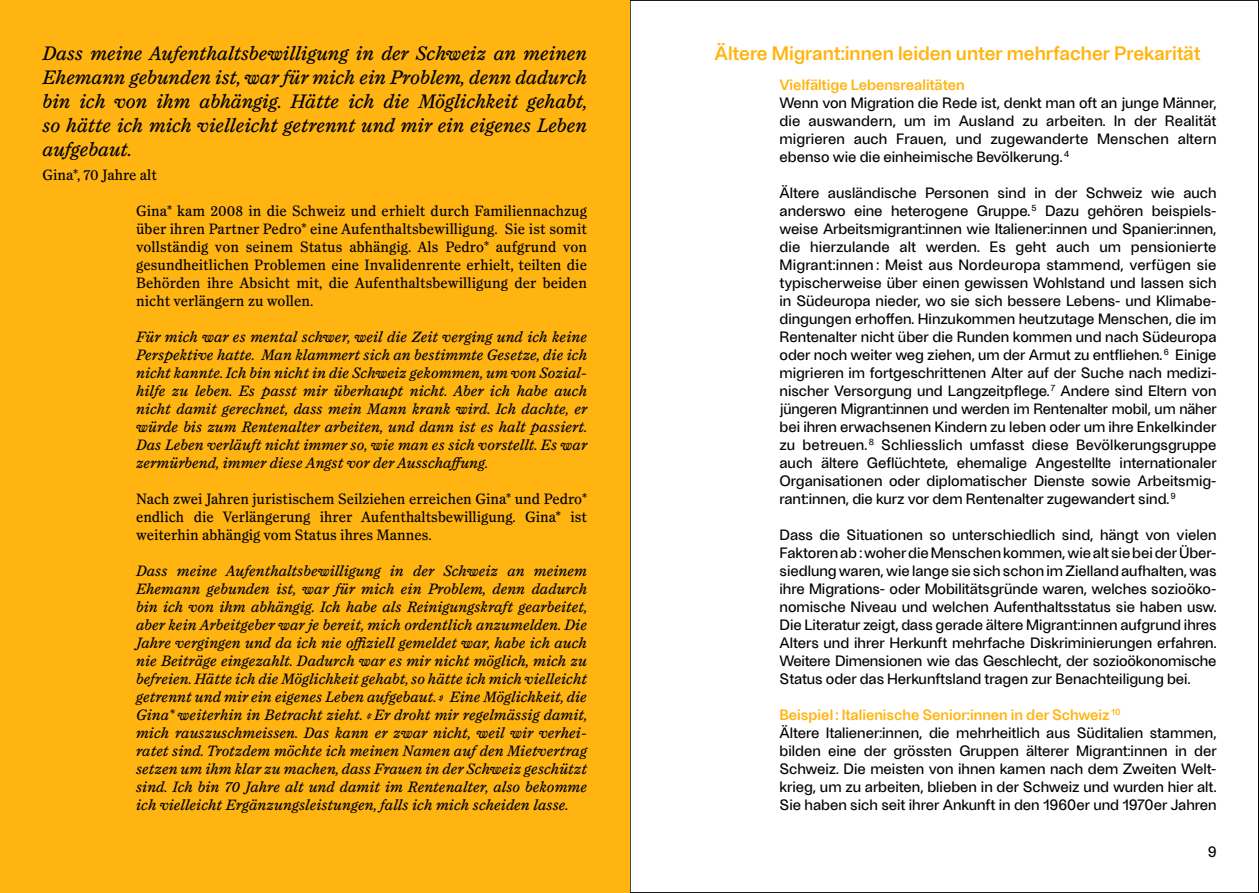
<style>
.page{position:relative;width:1259px;height:893px;background:#fff}
.page>*{position:absolute;margin:0;border:0;box-sizing:border-box;transform-origin:0 0}
.t1{font:italic 19.5px/24px "Rungli";color:#000;text-align:justify}
.t2{font:500 19.5px "Ambiant";color:#ffb411}
.t3{font:15px/18px "Ambiant";color:#000;text-align:justify}
.t4{font:italic 15px/18px "Rungli";letter-spacing:.005em;color:#000;text-align:justify}
.t5{font:15px/18px "Rungli";color:#000;text-align:justify}
.t6{font:500 15px "Ambiant";color:#ffb411}
.s1{font-weight:500;color:#ffb411}
</style>
<div class="page">
<hr style="left:630px;top:0;width:1px;height:893px;background:#000">
<div style="left:0;top:0;width:629px;height:893px;background:#ffb411"></div>
<p class="t1" style="left:43px;top:41px;width:546px">Dass meine Aufenthaltsbewilligung in der Schweiz an meinen Ehemann gebunden ist, war für mich ein Problem, denn dadurch bin ich von ihm abhängig. Hätte ich die Möglichkeit gehabt, so hätte ich mich vielleicht getrennt und mir ein eigenes Leben aufgebaut.</p>
<p class="t5" style="left:43px;top:166px;width:116px">Gina*, 70 Jahre alt</p>
<p class="t5" style="left:136px;top:202px;width:452px">Gina* kam 2008 in die Schweiz und erhielt durch Familiennachzug über ihren Partner Pedro* eine Aufenthaltsbewilligung. Sie ist somit vollständig von seinem Status abhängig. Als Pedro* aufgrund von gesundheitlichen Problemen eine Invalidenrente erhielt, teilten die Behörden ihre Absicht mit, die Aufenthaltsbewilligung der beiden nicht verlängern zu wollen.</p>
<p class="t4" style="left:136px;top:328px;width:453px">Für mich war es mental schwer, weil die Zeit verging und ich keine Perspektive hatte. Man klammert sich an bestimmte Gesetze, die ich nicht kannte. Ich bin nicht in die Schweiz gekommen, um von Sozial&shy;hilfe zu leben. Es passt mir überhaupt nicht. Aber ich habe auch nicht damit gerechnet, dass mein Mann krank wird. Ich dachte, er würde bis zum Rentenalter arbeiten, und dann ist es halt passiert.<br>Das Leben verläuft nicht immer so, wie man es sich vorstellt. Es war zermürbend, immer diese Angst vor der Ausschaffung.</p>
<p class="t5" style="left:136px;top:490px;width:453px">Nach zwei Jahren juristischem Seilziehen erreichen Gina* und Pedro* endlich die Verlängerung ihrer Aufenthaltsbewilligung. Gina* ist weiterhin abhängig vom Status ihres Mannes.</p>
<p class="t4" style="left:136px;top:562px;width:453px">Dass meine Aufenthaltsbewilligung in der Schweiz an meinem Ehemann gebunden ist, war für mich ein Problem, denn dadurch bin ich von ihm abhängig. Ich habe als Reinigungskraft gearbeitet, aber kein Arbeitgeber war je bereit, mich ordentlich anzumelden. Die Jahre vergingen und da ich nie offiziell gemeldet war, habe ich auch nie Beiträge eingezahlt. Dadurch war es mir nicht möglich, mich zu befreien. Hätte ich die Möglichkeit gehabt, so hätte ich mich vielleicht getrennt und mir ein eigenes Leben aufgebaut.» Eine Möglichkeit, die Gina* weiterhin in Betracht zieht. «Er droht mir regelmässig damit, mich rauszuschmeissen. Das kann er zwar nicht, weil wir verhei&shy;ratet sind. Trotzdem möchte ich meinen Namen auf den Mietvertrag setzen um ihm klar zu machen, dass Frauen in der Schweiz geschützt sind. Ich bin 70 Jahre alt und damit im Rentenalter, also bekomme ich vielleicht Ergänzungsleistungen, falls ich mich scheiden lasse.</p>
<h1 class="t2" style="left:714px;top:40px;width:487px">Ältere Migrant:innen leiden unter mehrfacher Prekarität</h1>
<p class="t6" style="left:779px;top:74px;width:187px">Vielfältige Lebensrealitäten</p>
<p class="t3" style="left:779px;top:93px;width:438px">Wenn von Migration die Rede ist, denkt man oft an junge Männer, die auswandern, um im Ausland zu arbeiten. In der Realität migrieren auch Frauen, und zugewanderte Menschen altern ebenso wie die einheimische Bevölkerung. <sup>4</sup></p>
<p class="t3" style="left:779px;top:183px;width:438px">Ältere ausländische Personen sind in der Schweiz wie auch anderswo eine heterogene Gruppe. <sup>5</sup> Dazu gehören beispiels&shy;weise Arbeitsmigrant:innen wie Italiener:innen und Spanier:innen, die hierzulande alt werden. Es geht auch um pensionierte Migrant:innen : Meist aus Nordeuropa stammend, verfügen sie typischerweise über einen gewissen Wohlstand und lassen sich in Südeuropa nieder, wo sie sich bessere Lebens- und Klimabe&shy;dingungen erhoffen. Hinzukommen heutzutage Menschen, die im Rentenalter nicht über die Runden kommen und nach Südeuropa oder noch weiter weg ziehen, um der Armut zu entfliehen. <sup>6</sup> Einige migrieren im fortgeschrittenen Alter auf der Suche nach medizi&shy;nischer Versorgung und Langzeitpflege. <sup>7</sup> Andere sind Eltern von jüngeren Migrant:innen und werden im Rentenalter mobil, um näher bei ihren erwachsenen Kindern zu leben oder um ihre Enkelkinder zu betreuen. <sup>8</sup> Schliesslich umfasst diese Bevölkerungsgruppe auch ältere Geflüchtete, ehemalige Angestellte internationaler Organisationen oder diplomatischer Dienste sowie Arbeitsmig&shy;rant:innen, die kurz vor dem Rentenalter zugewandert sind. <sup>9</sup></p>
<p class="t3" style="left:779px;top:525px;width:438px">Dass die Situationen so unterschiedlich sind, hängt von vielen Faktoren ab : woher die Menschen kommen, wie alt sie bei der Über&shy;siedlung waren, wie lange sie sich schon im Zielland aufhalten, was ihre Migrations- oder Mobilitätsgründe waren, welches sozioöko&shy;nomische Niveau und welchen Aufenthaltsstatus sie haben usw.<br>Die Literatur zeigt, dass gerade ältere Migrant:innen aufgrund ihres Alters und ihrer Herkunft mehrfache Diskriminierungen erfahren.<br>Weitere Dimensionen wie das Geschlecht, der sozioökonomische Status oder das Herkunftsland tragen zur Benachteiligung bei.</p>
<p class="t3" style="left:779px;top:705px;width:438px;text-align:left"><span class="s1">Beispiel : Italienische Senior:innen in der Schweiz</span> <sup>10<br></sup>Ältere Italiener:innen, die mehrheitlich aus Süditalien stammen, bilden eine der grössten Gruppen älterer Migrant:innen in der Schweiz. Die meisten von ihnen kamen nach dem Zweiten Welt&shy;krieg, um zu arbeiten, blieben in der Schweiz und wurden hier alt.<br>Sie haben sich seit ihrer Ankunft in den 1960er und 1970er Jahren</p>
<p class="t3" style="left:1208px;top:842px;width:10px">9</p>
</div>
